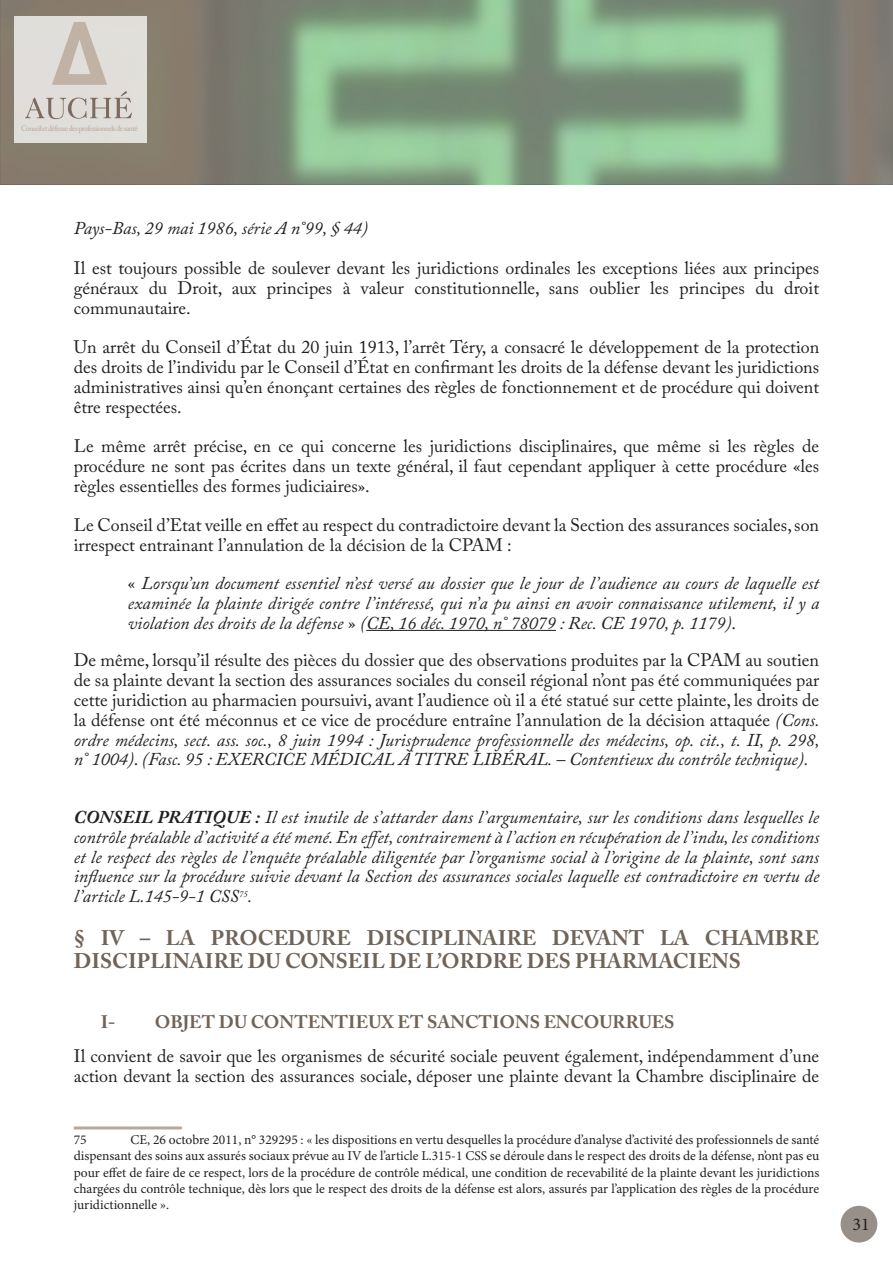
<style>
.page{position:relative;width:893px;height:1263px;background:#fff}
.page>*{position:absolute;margin:0;border:0;box-sizing:border-box;transform-origin:0 0}
.t1{font:700 21px/23.1px "Adobe Caslon Pro";color:#706358}
.t2{font:18px/19.8px "Adobe Caslon Pro";color:#231f20;text-align:justify}
.t3{font:italic 18px/19.8px "Adobe Caslon Pro";color:#231f20;text-align:justify}
.t4{font:700 18px "Adobe Caslon Pro";color:#706358}
.t5{font:18px "Minion Pro";color:#231f20}
.Style_de_paragraphe{font:13.5px/16.2px "Minion Pro";color:#231f20;text-align:justify}
.t6{font:600 7.95px "Adobe Caslon Pro";letter-spacing:-.06em;color:#c0b2a4;scale:.93 1}
.s1{font-style:normal}
.s2{font-style:italic}
.s3{font-weight:700}
</style>
<div class="page">
<div style="left:841px;top:1206px;width:36px;height:36px;background:#988f88;border-radius:50%"></div>
<svg style="left:0;top:0;width:893px;height:184px;background:#83997f"></svg>
<div style="left:14px;top:16px;width:133px;height:127px;background:#e0deda"></div>
<svg style="left:52px;top:22px;width:55px;height:63px"></svg>
<svg style="left:25px;top:91px;width:107px;height:28px"></svg>
<hr style="left:366px;top:630px;width:190px;height:1px;background:#231f20">
<hr style="left:74px;top:1126px;width:108px;height:3px;background:#b6a99c">
<p class="t6" style="left:21px;top:124px;width:127px">Conseil et défense des professionnels de santé</p>
<p class="t3" style="left:74px;top:218px;width:296px">Pays-Bas, 29 mai 1986, série A n°99, § 44)</p>
<p class="t2" style="left:74px;top:258px;width:747px">Il est toujours possible de soulever devant les juridictions ordinales les exceptions liées aux principes généraux du Droit, aux principes à valeur constitutionnelle, sans oublier les principes du droit communautaire.</p>
<p class="t2" style="left:74px;top:337px;width:747px">Un arrêt du Conseil d’État du 20 juin 1913, l’arrêt Téry, a consacré le développement de la protection des droits de l’individu par le Conseil d’État en confirmant les droits de la défense devant les juridictions administratives ainsi qu’en énonçant certaines des règles de fonctionnement et de procédure qui doivent être respectées.</p>
<p class="t2" style="left:74px;top:436px;width:747px">Le même arrêt précise, en ce qui concerne les juridictions disciplinaires, que même si les règles de procédure ne sont pas écrites dans un texte général, il faut cependant appliquer à cette procédure «les règles essentielles des formes judiciaires».</p>
<p class="t2" style="left:74px;top:515px;width:747px">Le Conseil d’Etat veille en effet au respect du contradictoire devant la Section des assurances sociales, son irrespect entrainant l’annulation de la décision de la CPAM :</p>
<p class="t3" style="left:128px;top:573px;width:693px"><span class="s1">«</span> Lorsqu’un document essentiel n’est versé au dossier que le jour de l’audience au cours de laquelle est examinée la plainte dirigée contre l’intéressé, qui n’a pu ainsi en avoir connaissance utilement, il y a violation des droits de la défense <span class="s1">»</span> (CE, 16 déc. 1970, n° 78079 : Rec. CE 1970, p. 1179)<span class="s1">.</span></p>
<p class="t2" style="left:74px;top:650px;width:747px">De même, lorsqu’il résulte des pièces du dossier que des observations produites par la CPAM au soutien de sa plainte devant la section des assurances sociales du conseil régional n’ont pas été communiquées par cette juridiction au pharmacien poursuivi, avant l’audience où il a été statué sur cette plainte, les droits de la défense ont été méconnus et ce vice de procédure entraîne l’annulation de la décision attaquée <span class="s2">(Cons. ordre médecins, sect. ass. soc., 8 juin 1994 : Jurisprudence professionnelle des médecins, op. cit., t. II, p. 298, n° 1004)</span>. <span class="s2">(Fasc. 95 : EXERCICE MÉDICAL À TITRE LIBÉRAL. – Contentieux du contrôle technique).</span></p>
<p class="t3" style="left:74px;top:807px;width:747px"><span class="s3">CONSEIL PRATIQUE :</span> Il est inutile de s’attarder dans l’argumentaire, sur les conditions dans lesquelles le contrôle préalable d’activité a été mené. En effet, contrairement à l’action en récupération de l’indu, les conditions et le respect des règles de l’enquête préalable diligentée par l’organisme social à l’origine de la plainte, sont sans influence sur la procédure suivie devant la Section des assurances sociales laquelle est contradictoire en vertu de l’article L.145-9-1 CSS<sup>75</sup>.</p>
<p class="t1" style="left:74px;top:926px;width:747px">§ IV – LA PROCEDURE DISCIPLINAIRE DEVANT LA CHAMBRE<br>DISCIPLINAIRE DU CONSEIL DE L’ORDRE DES PHARMACIENS</p>
<p class="t4" style="left:101px;top:1011px;width:16px">I-</p>
<p class="t4" style="left:155px;top:1011px;width:521px">OBJET DU CONTENTIEUX ET SANCTIONS ENCOURRUES</p>
<p class="t2" style="left:74px;top:1046px;width:747px">Il convient de savoir que les organismes de sécurité sociale peuvent également, indépendamment d’une action devant la section des assurances sociale, déposer une plainte devant la Chambre disciplinaire de</p>
<p class="Style_de_paragraphe" style="left:74px;top:1132px;width:747px;text-indent:57px">CE, 26 octobre 2011, n° 329295 : « les dispositions en vertu desquelles la procédure d’analyse d’activité des professionnels de santé dispensant des soins aux assurés sociaux prévue au IV de l’article L.315-1 CSS se déroule dans le respect des droits de la défense, n’ont pas eu pour effet de faire de ce respect, lors de la procédure de contrôle médical, une condition de recevabilité de la plainte devant les juridictions chargées du contrôle technique, dès lors que le respect des droits de la défense est alors, assurés par l’application des règles de la procédure juridictionnelle ».</p>
<p class="Style_de_paragraphe" style="left:74px;top:1132px;width:14px">75</p>
<p class="t5" style="left:853px;top:1212px;width:19px">31</p>
</div>
